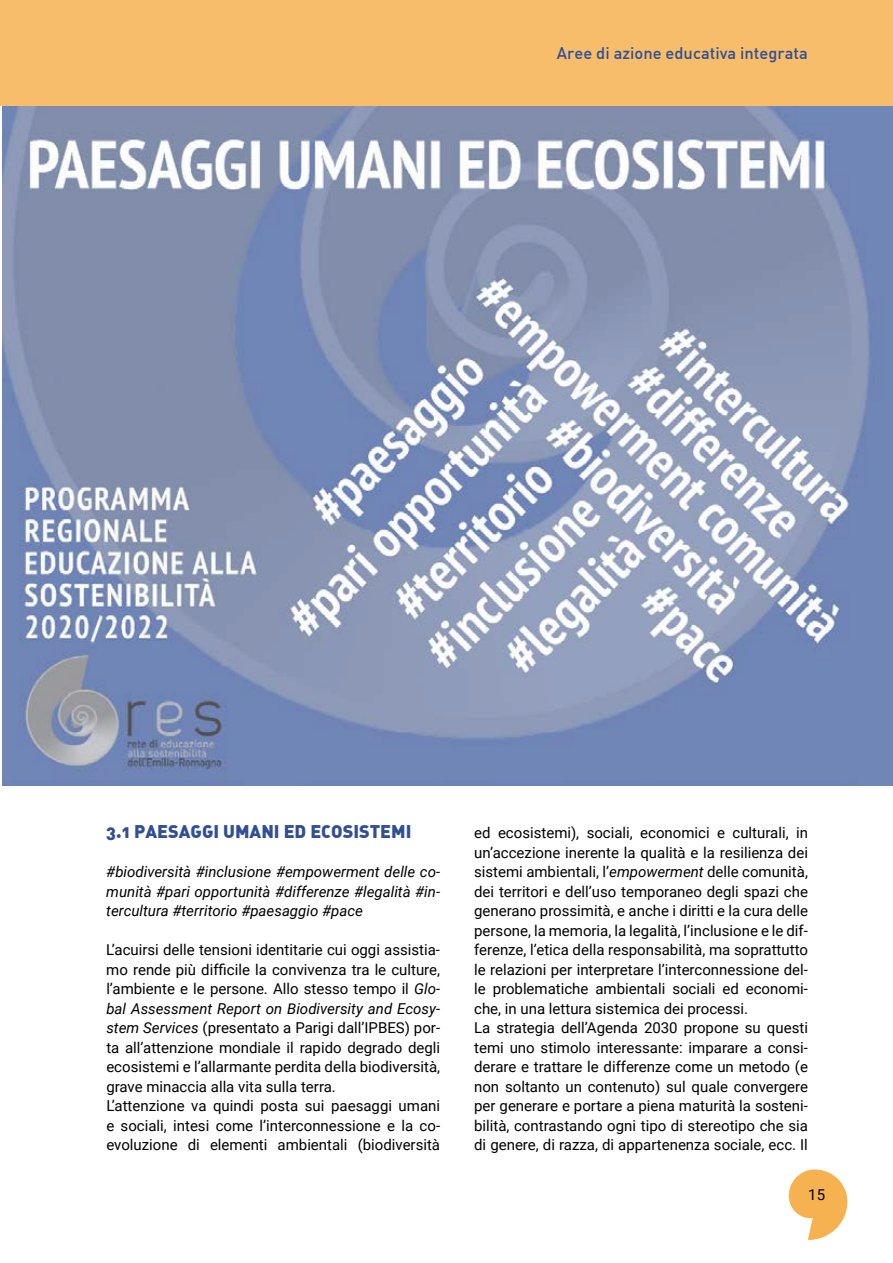
<style>
.page{position:relative;width:893px;height:1263px;background:#fff}
.page>*{position:absolute;margin:0;border:0;box-sizing:border-box;transform-origin:0 0}
.t1{font:900 18px "DIN Alternate";color:#304f94}
.t2{font:500 16.5px "DIN";color:#304f94}
.t3{font:15px/19.5px "Roboto";color:#000}
.t4{font:italic 15px/19.5px "Roboto";color:#000;text-align:justify}
.s1{font-style:italic}
</style>
<div class="page">
<svg style="left:789px;top:1169px;width:59px;height:71px"></svg>
<div style="left:0;top:0;width:893px;height:106px;background:#f7bd6a"></div>
<hr style="left:0;top:0;width:1px;height:106px;background:#f39207">
<img style="left:2px;top:106px;width:891px;height:679px">
<p class="t2" style="left:557px;top:42px;width:252px">Aree di azione educativa integrata</p>
<p class="t1" style="left:106px;top:819px;width:307px">3.1 PAESAGGI UMANI ED ECOSISTEMI</p>
<p class="t4" style="left:106px;top:861px;width:335px">#biodiversità #inclusione #empowerment delle co&shy;munità #pari opportunità #differenze #legalità #in&shy;tercultura #territorio #paesaggio #pace</p>
<p class="t3" style="left:106px;top:939px;width:335px">L’acuirsi delle tensioni identitarie cui oggi assistia&shy;mo rende più difficile la convivenza tra le culture, l’ambiente e le persone. Allo stesso tempo il <span class="s1">Glo&shy;bal Assessment Report on Biodiversity and Ecosy&shy;stem Services</span> (presentato a Parigi dall’IPBES) por&shy;ta all’attenzione mondiale il rapido degrado degli ecosistemi e l’allarmante perdita della biodiversità, grave minaccia alla vita sulla terra.<br>L’attenzione va quindi posta sui paesaggi umani e sociali, intesi come l’interconnessione e la co&shy;evoluzione di elementi ambientali (biodiversità</p>
<p class="t3" style="left:474px;top:823px;width:335px">ed ecosistemi), sociali, economici e culturali, in un’accezione inerente la qualità e la resilienza dei sistemi ambientali, l’<span class="s1">empowerment</span> delle comunità, dei territori e dell’uso temporaneo degli spazi che generano prossimità, e anche i diritti e la cura delle persone, la memoria, la legalità, l’inclusione e le dif&shy;ferenze, l’etica della responsabilità, ma soprattutto le relazioni per interpretare l’interconnessione del&shy;le problematiche ambientali sociali ed economi&shy;che, in una lettura sistemica dei processi.<br>La strategia dell’Agenda 2030 propone su questi temi uno stimolo interessante: imparare a consi&shy;derare e trattare le differenze come un metodo (e non soltanto un contenuto) sul quale convergere per generare e portare a piena maturità la sosteni&shy;bilità, contrastando ogni tipo di stereotipo che sia di genere, di razza, di appartenenza sociale, ecc. Il</p>
<p class="t3" style="left:808px;top:1184px;width:18px">15</p>
</div>
